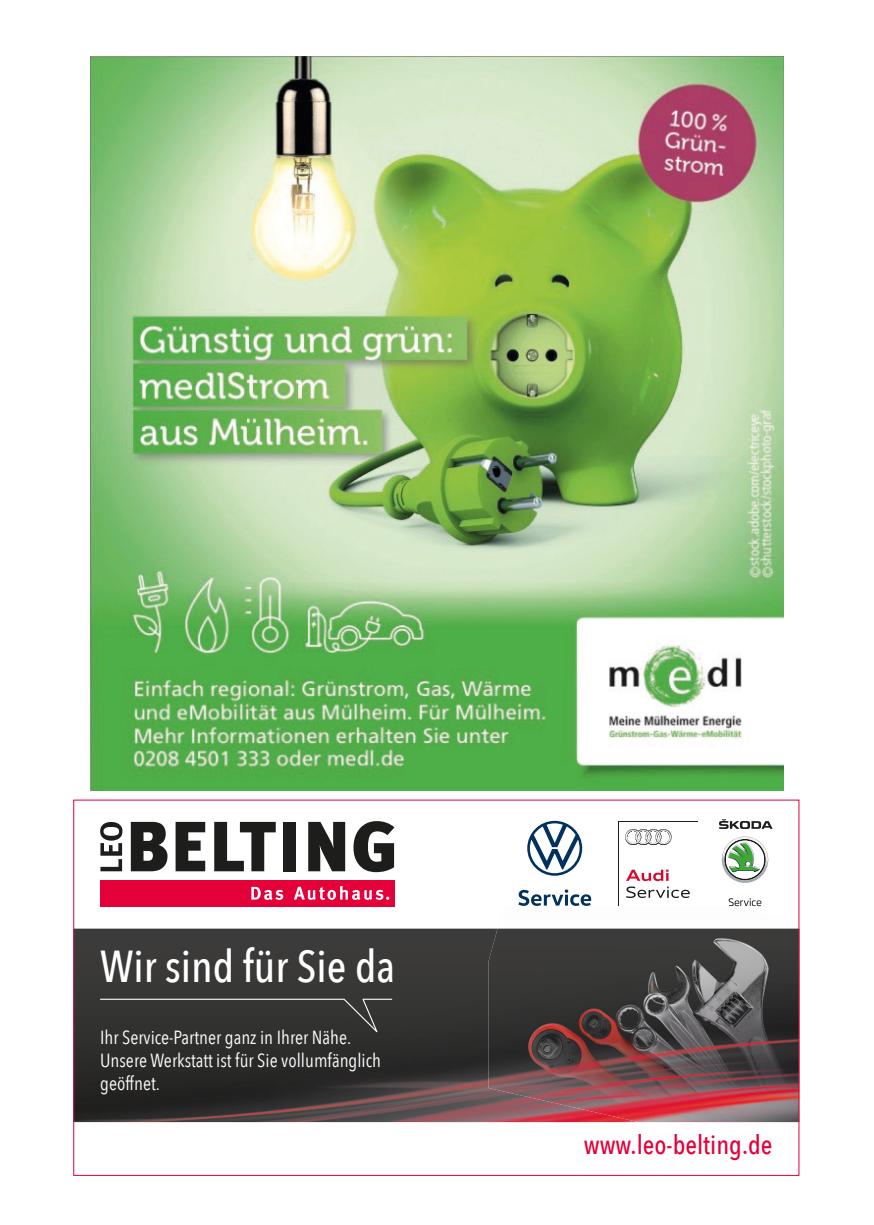
<style>
.page{position:relative;width:874px;height:1225px;background:#fff}
.page>*{position:absolute;margin:0;border:0;box-sizing:border-box;transform-origin:0 0}
.t1{font:500 44.6px "Avenir Next Condensed";color:#fff}
.t2{font:500 26.6px "Avenir Next Condensed";color:#e4013a}
.t3{font:19px/22.8px "Avenir Next Condensed";color:#fff}
</style>
<div class="page">
<img style="left:90px;top:57px;width:693px;height:733px">
<div style="left:100px;top:880px;width:294px;height:26px;background:#e4013a"></div>
<svg style="left:251px;top:887px;width:32px;height:13px"></svg>
<svg style="left:294px;top:886px;width:95px;height:14px"></svg>
<svg style="left:131px;top:822px;width:36px;height:49px;background:#414140"></svg>
<svg style="left:175px;top:822px;width:30px;height:49px"></svg>
<svg style="left:214px;top:822px;width:61px;height:49px"></svg>
<div style="left:283px;top:822px;width:13px;height:49px;background:#1d1d1b"></div>
<svg style="left:308px;top:822px;width:37px;height:49px;background:#424240"></svg>
<svg style="left:353px;top:821px;width:41px;height:51px"></svg>
<svg style="left:100px;top:822px;width:22px;height:49px"></svg>
<svg style="left:626px;top:869px;width:63px;height:29px"></svg>
<svg style="left:625px;top:829px;width:46px;height:16px"></svg>
<svg style="left:721px;top:836px;width:46px;height:46px"></svg>
<svg style="left:719px;top:819px;width:53px;height:10px"></svg>
<svg style="left:728px;top:898px;width:33px;height:8px"></svg>
<svg style="left:527px;top:821px;width:55px;height:54px"></svg>
<svg style="left:518px;top:889px;width:73px;height:17px"></svg>
<hr style="left:73px;top:1122px;width:726px;height:1px;background:#efe9e9">
<img style="left:75px;top:928px;width:413px;height:194px">
<img style="left:488px;top:928px;width:309px;height:194px">
<div style="left:99px;top:998px;width:294px;height:38px;background:#333231"></div>
<h1 class="t1" style="left:100px;top:939px;width:296px">Wir sind für Sie da</h1>
<p class="t3" style="left:100px;top:1025px;width:282px">Ihr Service-Partner ganz in Ihrer Nähe.<br>Unsere Werkstatt ist für Sie vollumfänglich geöffnet.</p>
<h2 class="t2" style="left:583px;top:1129px;width:190px">www.leo-belting.de</h2>
</div>
